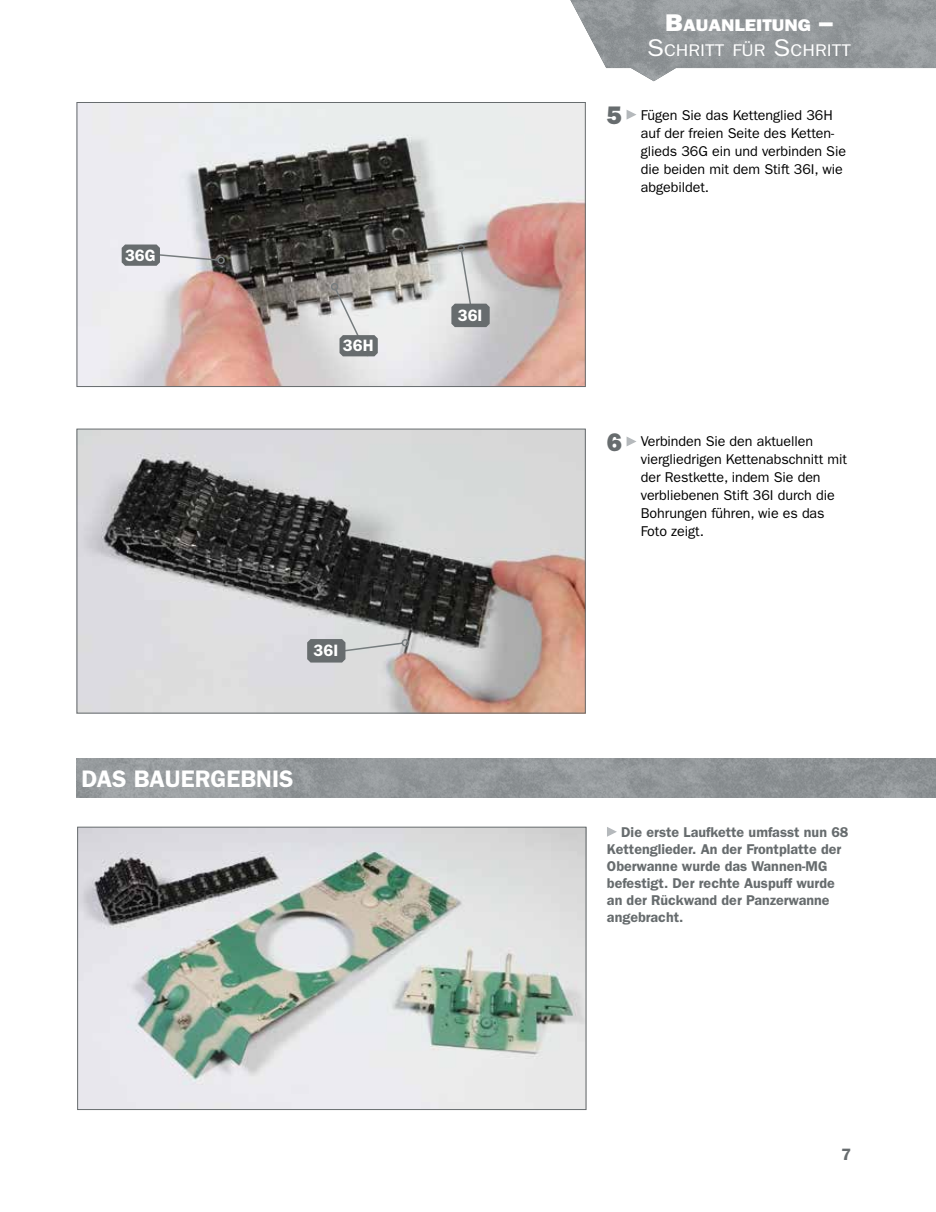
<style>
.page{position:relative;width:936px;height:1212px;background:#fff}
.page>*{position:absolute;margin:0;border:0;box-sizing:border-box;transform-origin:0 0}
.t1{font:600 24px "ITC Franklin Gothic Std";color:#fff}
.t2{font:16.95px "ITC Franklin Gothic Std";color:#fff;scale:1.12 1}
.t3{font:16.95px "ITC Franklin Gothic Std Hvy";color:#fff;scale:1.12 1}
.t4{font:600 16.5px "ITC Franklin Gothic Std";color:#fff}
.t5{font:600 16.5px "ITC Franklin Gothic Std";color:#676c6e}
.t6{font:14.25px/18px "ITC Franklin Gothic Std";letter-spacing:-.005em;color:#000}
.t7{font:600 14.25px/17.1px "ITC Franklin Gothic Std";color:#676c6e}
.s1{font-size:24.3px}
.s2{font-family:"ITC Franklin Gothic Std Hvy";font-size:25.5px;color:#676c6e}
</style>
<div class="page">
<img style="left:570px;top:0;width:365px;height:81px">
<img style="left:77px;top:759px;width:858px;height:39px">
<img style="left:79px;top:829px;width:505px;height:279px">
<div style="left:77px;top:827px;width:509px;height:283px;border:1px solid #676c6e"></div>
<svg style="left:607px;top:827px;width:10px;height:10px"></svg>
<img style="left:79px;top:104px;width:504px;height:281px">
<div style="left:77px;top:102px;width:508px;height:285px;border:1px solid #676c6e"></div>
<svg style="left:626px;top:110px;width:10px;height:10px"></svg>
<div style="left:457px;top:244px;width:8px;height:8px;border:2px solid #777d7f;border-radius:50%"></div>
<svg style="left:451px;top:249px;width:38px;height:78px;background:#b5b7b7"></svg>
<img style="left:79px;top:431px;width:504px;height:280px">
<div style="left:77px;top:429px;width:508px;height:284px;border:1px solid #676c6e"></div>
<svg style="left:626px;top:436px;width:10px;height:10px"></svg>
<svg style="left:330px;top:283px;width:48px;height:75px;background:#b0b0af"></svg>
<div style="left:217px;top:256px;width:8px;height:8px;border:2px solid #777d7f;border-radius:50%"></div>
<svg style="left:122px;top:244px;width:98px;height:22px;background:#a3a4a7"></svg>
<div style="left:401px;top:639px;width:8px;height:8px;border:2px solid #777d7f;border-radius:50%"></div>
<svg style="left:307px;top:639px;width:97px;height:23px;background:#a8aaab"></svg>
<p class="t4" style="left:125px;top:245px;width:32px">36G</p>
<p class="t4" style="left:343px;top:336px;width:32px">36H</p>
<p class="t4" style="left:458px;top:306px;width:26px">36I</p>
<p class="t4" style="left:313px;top:641px;width:26px">36I</p>
<h1 class="t1" style="left:81px;top:764px;width:214px">DAS BAUERGEBNIS</h1>
<p class="t3" style="left:665px;top:15px;width:151px"><span class="s1">B</span>AUANLEITUNG <span class="s1">–</span></p>
<p class="t2" style="left:647px;top:41px;width:183px"><span class="s1">S</span>CHRITT FÜR <span class="s1">S</span>CHRITT</p>
<p class="t6" style="left:640px;top:106px;width:207px;text-indent:-34px"><span class="s2">5</span> Fügen Sie das Kettenglied 36H auf der freien Seite des Ketten&shy;glieds 36G ein und verbinden Sie die beiden mit dem Stift 36I, wie abgebildet.</p>
<p class="t6" style="left:640px;top:433px;width:207px;text-indent:-34px"><span class="s2">6</span> Verbinden Sie den aktuellen viergliedrigen Kettenabschnitt mit der Restkette, indem Sie den verbliebenen Stift 36I durch die<br>Bohrungen führen, wie es das<br>Foto zeigt.</p>
<p class="t7" style="left:607px;top:823px;width:243px;text-indent:14px">Die erste Laufkette umfasst nun 68<br>Kettenglieder. An der Frontplatte der<br>Oberwanne wurde das Wannen-MG befestigt. Der rechte Auspuff wurde an der Rückwand der Panzerwanne angebracht.</p>
<p class="t5" style="left:840px;top:1144px;width:11px">7</p>
</div>
